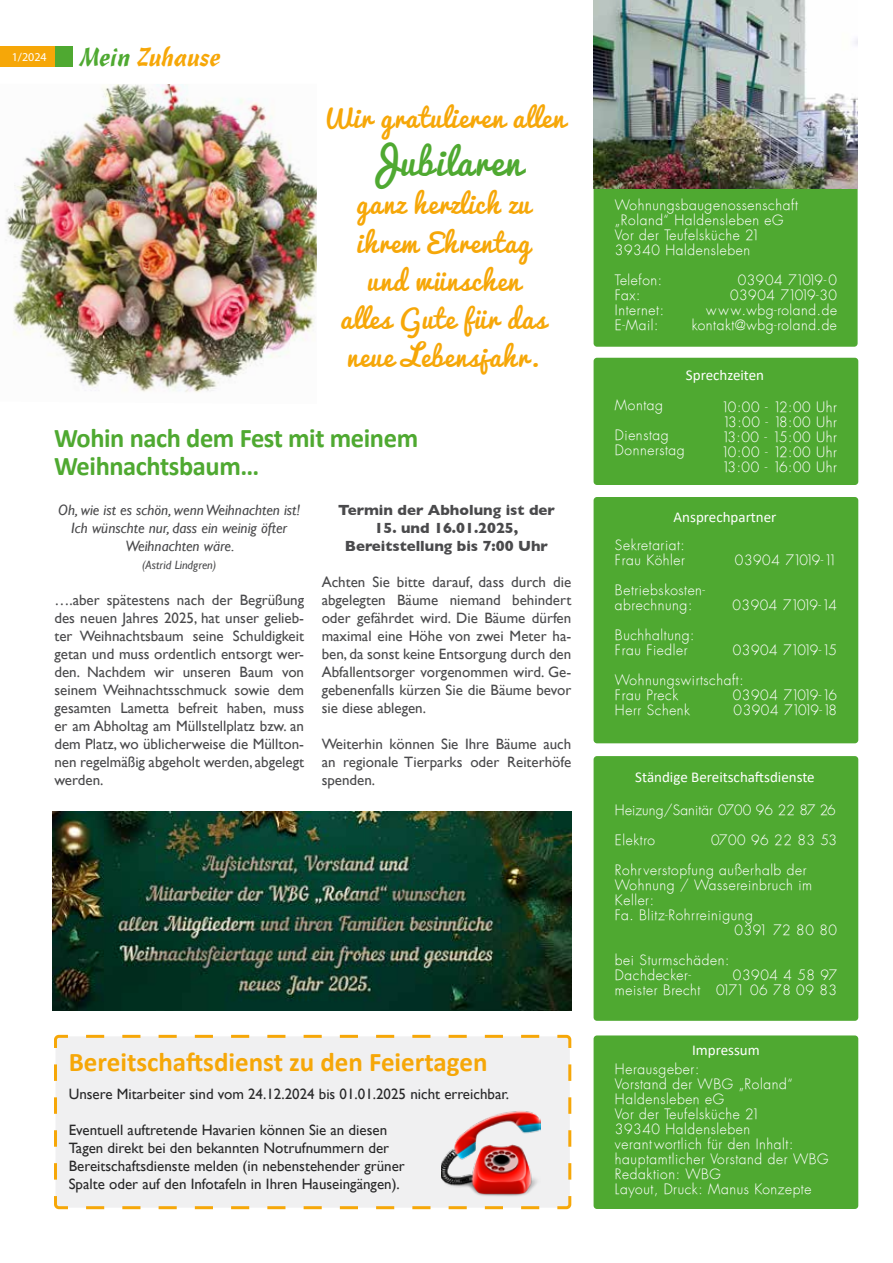
<style>
.page{position:relative;width:893px;height:1263px;background:#fff}
.page>*{position:absolute;margin:0;border:0;box-sizing:border-box;transform-origin:0 0}
.t1{font:34.8px "Pacifico";letter-spacing:.04em;color:#4fa931}
.t2{font:700 27px/28.5px "Calibri";letter-spacing:-.015em;color:#4fa931}
.t3{font:700 27px "Calibri";color:#f6a708}
.t4{font:27px "Chachacha Normal";color:#f6a708}
.t5{font:25.8px/38.2px "Pacifico";letter-spacing:.04em;color:#f6a708;text-align:center}
.t6{font:15px/15px "Futshi Small Normal";letter-spacing:.04em;color:#fff}
.t7{font:15px/18px "Gill Sans";color:#4a4a4c;text-align:justify}
.t8{font:15px/18px "Gill Sans";color:#282829}
.t9{font:italic 15px/18px "Gill Sans";color:#4a4a4c;text-align:center}
.t10{font:15px/15px "Futshi Small Normal";letter-spacing:-.055em;color:#fff}
.t11{font:15px "Calibri";color:#fff}
.t12{font:700 15px/18px "Gill Sans";color:#4a4a4c;text-align:center}
.t13{font:15px/30px "Futshi Small Normal";letter-spacing:.01em;color:#fff}
.t14{font:15px "Futshi Small Normal";letter-spacing:-.01em;color:#fff}
.t15{font:italic 12px "Gill Sans";color:#4a4a4c}
.t16{font:12px "Myriad Pro";color:#fff}
.s1{color:#4fa931}
.s2{font-family:"Freehand 521 BT Regular C";font-size:33.9px}
</style>
<div class="page">
<img style="left:5px;top:84px;width:312px;height:308px">
<div style="left:0;top:46px;width:56px;height:20px;background:#f6a708"></div>
<div style="left:56px;top:46px;width:17px;height:20px;background:#4fa931"></div>
<img style="left:594px;top:0;width:264px;height:73px">
<div style="left:594px;top:358px;width:264px;height:127px;background:#4fa931;border-radius:3px"></div>
<div style="left:594px;top:497px;width:264px;height:246px;background:#4fa931;border-radius:3px"></div>
<div style="left:594px;top:756px;width:264px;height:265px;background:#4fa931;border-radius:3px"></div>
<div style="left:594px;top:1035px;width:264px;height:174px;background:#4fa931;border-radius:3px"></div>
<img style="left:594px;top:71px;width:264px;height:276px;border-radius:3px">
<div style="left:54px;top:1034px;width:518px;height:176px;background:#f0f0f1"></div>
<img style="left:441px;top:1103px;width:100px;height:102px">
<img style="left:53px;top:811px;width:519px;height:200px">
<p class="t16" style="left:12px;top:49px;width:36px">1/2024</p>
<h2 class="t4" style="left:79px;top:42px;width:143px"><span class="s1">Mein</span> Zuhause</h2>
<h3 class="t5" style="left:322px;top:98px;width:244px">Wir gratulieren allen</h3>
<h1 class="t1" style="left:365px;top:132px;width:158px">Jubilaren</h1>
<h3 class="t5" style="left:341px;top:185px;width:207px">ganz herzlich zu ihrem Ehrentag und wünschen alles Gute für das neue <span class="s2">L</span>ebensjahr.</h3>
<h2 class="t2" style="left:54px;top:423px;width:366px">Wohin nach dem Fest mit meinem<br>Weihnachtsbaum…</h2>
<p class="t9" style="left:58px;top:501px;width:243px">Oh, wie ist es schön, wenn Weihnachten ist!<br>Ich wünschte nur, dass ein weinig öfter<br>Weihnachten wäre.</p>
<p class="t15" style="left:142px;top:558px;width:76px">(Astrid Lindgren)</p>
<p class="t7" style="left:54px;top:591px;width:251px">….aber spätestens nach der Begrüßung des neuen Jahres 2025, hat unser gelieb&shy;ter Weihnachtsbaum seine Schuldigkeit getan und muss ordentlich entsorgt wer&shy;den. Nachdem wir unseren Baum von seinem Weihnachtsschmuck sowie dem gesamten Lametta befreit haben, muss er am Abholtag am Müllstellplatz bzw. an dem Platz, wo üblicherweise die Müllton&shy;nen regelmäßig abgeholt werden, abgelegt werden.</p>
<p class="t12" style="left:338px;top:501px;width:218px">Termin der Abholung ist der</p>
<p class="t12" style="left:345px;top:519px;width:205px">15. und 16.01.2025,<br>Bereitstellung bis 7:00 Uhr</p>
<p class="t7" style="left:322px;top:573px;width:251px">Achten Sie bitte darauf, dass durch die abgelegten Bäume niemand behindert oder gefährdet wird. Die Bäume dürfen maximal eine Höhe von zwei Meter ha&shy;ben, da sonst keine Entsorgung durch den Abfallentsorger vorgenommen wird. Ge&shy;gebenenfalls kürzen Sie die Bäume bevor sie diese ablegen.</p>
<p class="t7" style="left:322px;top:735px;width:251px">Weiterhin können Sie Ihre Bäume auch an regionale Tierparks oder Reiterhöfe spenden.</p>
<h2 class="t3" style="left:69px;top:1042px;width:420px">Bereitschaftsdienst zu den Feiertagen</h2>
<p class="t8" style="left:69px;top:1084px;width:442px">Unsere Mitarbeiter sind vom 24.12.2024 bis 01.01.2025 nicht erreichbar.</p>
<p class="t8" style="left:69px;top:1120px;width:338px">Eventuell auftretende Havarien können Sie an diesen Tagen direkt bei den bekannten Notrufnummern der Bereitschaftsdienste melden (in nebenstehender grüner Spalte oder auf den Infotafeln in Ihren Hauseingängen).</p>
<p class="t6" style="left:615px;top:197px;width:184px">Wohnungsbaugenossenschaft „Roland“ Haldensleben eG<br>Vor der Teufelsküche 21<br>39340 Haldensleben</p>
<p class="t6" style="left:615px;top:272px;width:49px">Telefon:</p>
<p class="t14" style="left:738px;top:271px;width:101px">03904 71019-0</p>
<p class="t6" style="left:615px;top:287px;width:27px">Fax:</p>
<p class="t6" style="left:730px;top:287px;width:108px">03904 71019-30</p>
<p class="t6" style="left:615px;top:302px;width:50px">Internet:</p>
<p class="t6" style="left:706px;top:302px;width:132px">www.wbg-roland.de</p>
<p class="t6" style="left:615px;top:317px;width:45px">E-Mail:</p>
<p class="t6" style="left:692px;top:317px;width:147px">kontakt@wbg-roland.de</p>
<p class="t11" style="left:686px;top:364px;width:80px">Sprechzeiten</p>
<p class="t6" style="left:615px;top:390px;width:55px;line-height:30px">Montag<br>Dienstag</p>
<p class="t6" style="left:615px;top:443px;width:71px">Donnerstag</p>
<p class="t6" style="left:721px;top:399px;width:117px;text-align:justify">1 0:00 - 12:00 Uhr 13:00 - 18:00 Uhr 13:00 - 15:00 Uhr 1 0:00 - 12:00 Uhr 13:00 - 16:00 Uhr</p>
<p class="t11" style="left:674px;top:506px;width:104px">Ansprechpartner</p>
<p class="t6" style="left:615px;top:537px;width:72px">Sekretariat:<br>Frau Köhler</p>
<p class="t6" style="left:615px;top:582px;width:92px">Betriebskosten&shy;abrechnung:</p>
<p class="t6" style="left:615px;top:627px;width:81px">Buchhaltung:<br>Frau Fiedler</p>
<p class="t6" style="left:615px;top:672px;width:130px">Wohnungswirtschaft:<br>Frau Preck<br>Herr Schenk</p>
<p class="t10" style="left:735px;top:552px;width:104px">03904 71019-11</p>
<p class="t10" style="left:732px;top:597px;width:106px">03904 71019-14</p>
<p class="t10" style="left:733px;top:642px;width:106px">03904 71019-15</p>
<p class="t10" style="left:733px;top:687px;width:106px">03904 71019-16<br>03904 71019-18</p>
<p class="t11" style="left:635px;top:766px;width:181px">Ständige Bereitschaftsdienste</p>
<p class="t13" style="left:615px;top:795px;width:222px">Heizung/Sanitär 0700 96 22 87 26<br>Elektro</p>
<p class="t6" style="left:615px;top:825px;width:224px;line-height:30px;text-indent:96px">0700 96 22 83 53<br>Rohrverstopfung außerhalb der</p>
<p class="t6" style="left:615px;top:877px;width:199px">Wohnung / Wassereinbruch im</p>
<p class="t6" style="left:615px;top:892px;width:40px">Keller:</p>
<p class="t6" style="left:615px;top:907px;width:139px">Fa. Blitz-Rohrreinigung</p>
<p class="t6" style="left:735px;top:922px;width:104px">0391 72 80 80</p>
<p class="t6" style="left:615px;top:952px;width:116px">bei Sturmschäden:<br>Dachdecker-</p>
<p class="t6" style="left:615px;top:967px;width:224px;text-align:right">03904 4 58 97<br>meister Brecht 0171 06 78 09 83</p>
<p class="t11" style="left:692px;top:1040px;width:69px">Impressum</p>
<p class="t6" style="left:615px;top:1061px;width:215px">Herausgeber:<br>Vorstand der WBG „Roland“<br>Haldensleben eG<br>Vor der Teufelsküche 21<br>39340 Haldensleben verantwortlich für den Inhalt: hauptamtlicher Vorstand der WBG<br>Redaktion: WBG<br>Layout, Druck: Manus Konzepte</p>
</div>
